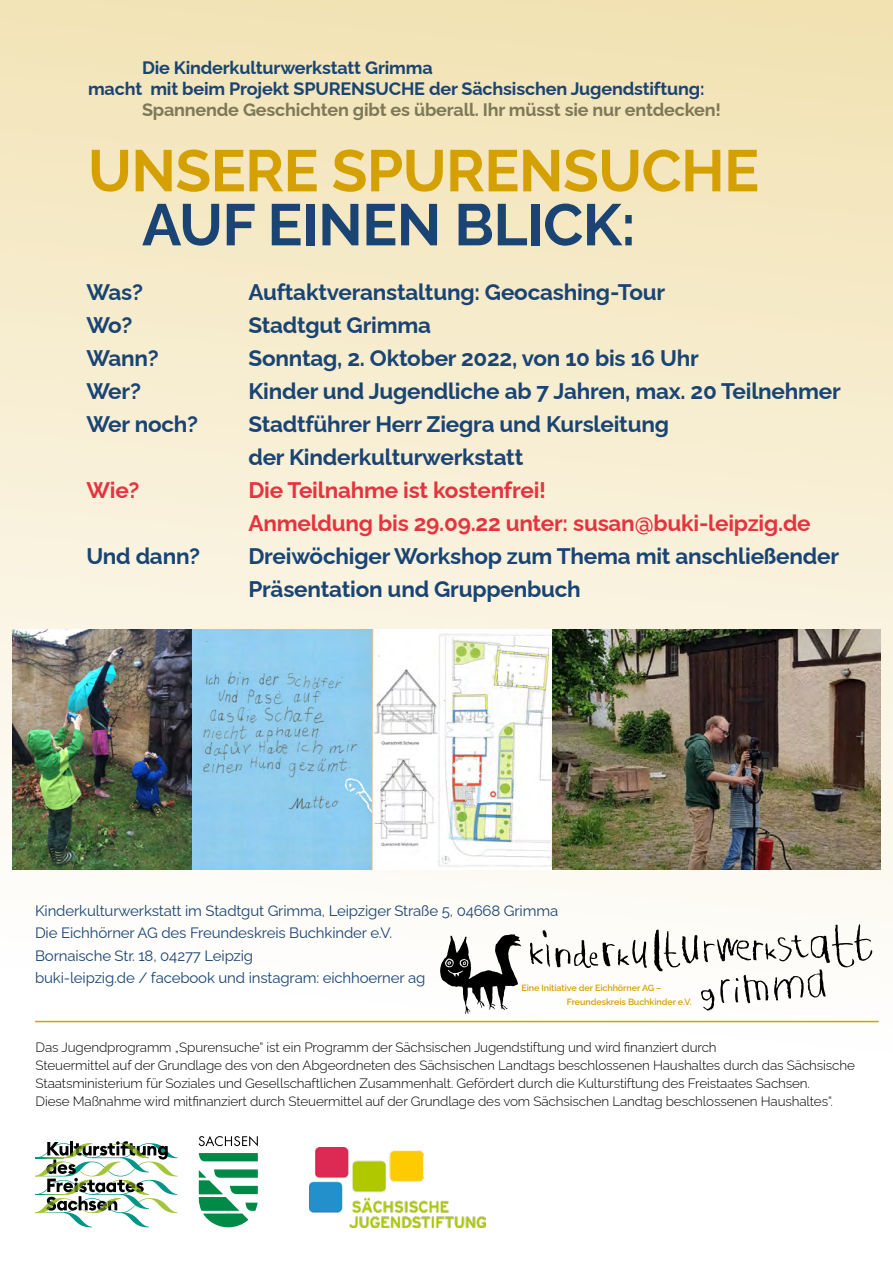
<style>
.page{position:relative;width:893px;height:1263px;background:#fff}
.page>*{position:absolute;margin:0;border:0;box-sizing:border-box;transform-origin:0 0}
.t1{font:700 58.5px "Raleway";letter-spacing:-.01em;color:#d5a002}
.t2{font:700 58.5px "Raleway";letter-spacing:-.01em;color:#194473}
.t3{font:700 22.5px/33px "Raleway";letter-spacing:-.01em;color:#194473}
.t4{font:700 22.5px/33px "Raleway";letter-spacing:-.01em;color:#e53440}
.t5{font:700 18px/21px "Raleway";letter-spacing:-.01em;color:#194473}
.t6{font:700 18px "Raleway";letter-spacing:-.01em;color:#7c7858}
.t7{font:15px/22.5px "Raleway";letter-spacing:-.01em;color:#194473}
.t8{font:300 13.5px/18px "Raleway";letter-spacing:-.01em;color:#000}
.t9{font:600 9px/13.5px "Raleway";letter-spacing:-.01em;color:#d5a002}
</style>
<div class="page">
<div style="left:0;top:0;width:893px;height:1263px;background:linear-gradient(to bottom,#f1e2b5,#fbfdff)"></div>
<img style="left:309px;top:1148px;width:176px;height:79px">
<svg style="left:35px;top:1141px;width:142px;height:86px"></svg>
<svg style="left:199px;top:1153px;width:59px;height:8px"></svg>
<svg style="left:199px;top:1169px;width:59px;height:58px"></svg>
<svg style="left:199px;top:1136px;width:59px;height:10px"></svg>
<img style="left:13px;top:630px;width:867px;height:240px">
<hr style="left:35px;top:1021px;width:844px;height:1px;background:#d5a002">
<svg style="left:440px;top:934px;width:81px;height:80px"></svg>
<svg style="left:530px;top:930px;width:117px;height:38px"></svg>
<svg style="left:654px;top:924px;width:218px;height:87px"></svg>
<h3 class="t5" style="left:88px;top:55px;width:618px;text-indent:54px">Die Kinderkulturwerkstatt Grimma<br>macht mit beim Projekt SPURENSUCHE der Sächsischen Jugendstiftung:</h3>
<h3 class="t6" style="left:142px;top:96px;width:580px">Spannende Geschichten gibt es überall. Ihr müsst sie nur entdecken!</h3>
<h1 class="t1" style="left:88px;top:124px;width:673px">UNSERE SPURENSUCHE</h1>
<h1 class="t2" style="left:142px;top:178px;width:495px">AUF EINEN BLICK:</h1>
<h2 class="t3" style="left:86px;top:273px;width:58px">Was?</h2>
<h2 class="t3" style="left:248px;top:273px;width:418px">Auftaktveranstaltung: Geocashing-Tour</h2>
<h2 class="t3" style="left:86px;top:306px;width:47px">Wo?</h2>
<h2 class="t3" style="left:248px;top:306px;width:184px">Stadtgut Grimma</h2>
<h2 class="t3" style="left:86px;top:339px;width:74px">Wann?</h2>
<h2 class="t3" style="left:248px;top:339px;width:452px">Sonntag, 2. Oktober 2022, von 10 bis 16 Uhr</h2>
<h2 class="t3" style="left:86px;top:372px;width:56px">Wer?</h2>
<h2 class="t3" style="left:248px;top:372px;width:594px">Kinder und Jugendliche ab 7 Jahren, max. 20 Teilnehmer</h2>
<h2 class="t3" style="left:86px;top:405px;width:113px">Wer noch?</h2>
<h2 class="t3" style="left:248px;top:405px;width:422px">Stadtführer Herr Ziegra und Kursleitung der Kinderkulturwerkstatt</h2>
<h2 class="t4" style="left:86px;top:471px;width:54px">Wie?</h2>
<h2 class="t4" style="left:248px;top:471px;width:564px">Die Teilnahme ist kostenfrei!<br>Anmeldung bis 29.09.22 unter: susan@buki-leipzig.de</h2>
<h2 class="t3" style="left:86px;top:537px;width:115px">Und dann?</h2>
<h2 class="t3" style="left:248px;top:537px;width:592px">Dreiwöchiger Workshop zum Thema mit anschließender<br>Präsentation und Gruppenbuch</h2>
<p class="t7" style="left:35px;top:897px;width:525px">Kinderkulturwerkstatt im Stadtgut Grimma, Leipziger Straße 5, 04668 Grimma Die Eichhörner AG des Freundeskreis Buchkinder e.V.<br>Bornaische Str. 18, 04277 Leipzig<br>buki-leipzig.de / facebook und instagram: eichhoerner ag</p>
<p class="t9" style="left:567px;top:980px;width:126px;text-indent:-45px">Eine Initiative der Eichhörner AG –<br>Freundeskreis Buchkinder e.V.</p>
<p class="t8" style="left:36px;top:1037px;width:821px">Das Jugendprogramm „Spurensuche“ ist ein Programm der Sächsischen Jugendstiftung und wird finanziert durch<br>Steuermittel auf der Grundlage des von den Abgeordneten des Sächsischen Landtags beschlossenen Haushaltes durch das Sächsische Staatsministerium für Soziales und Gesellschaftlichen Zusammenhalt. Gefördert durch die Kulturstiftung des Freistaates Sachsen.<br>Diese Maßnahme wird mitfinanziert durch Steuermittel auf der Grundlage des vom Sächsischen Landtag beschlossenen Haushaltes“.</p>
</div>
